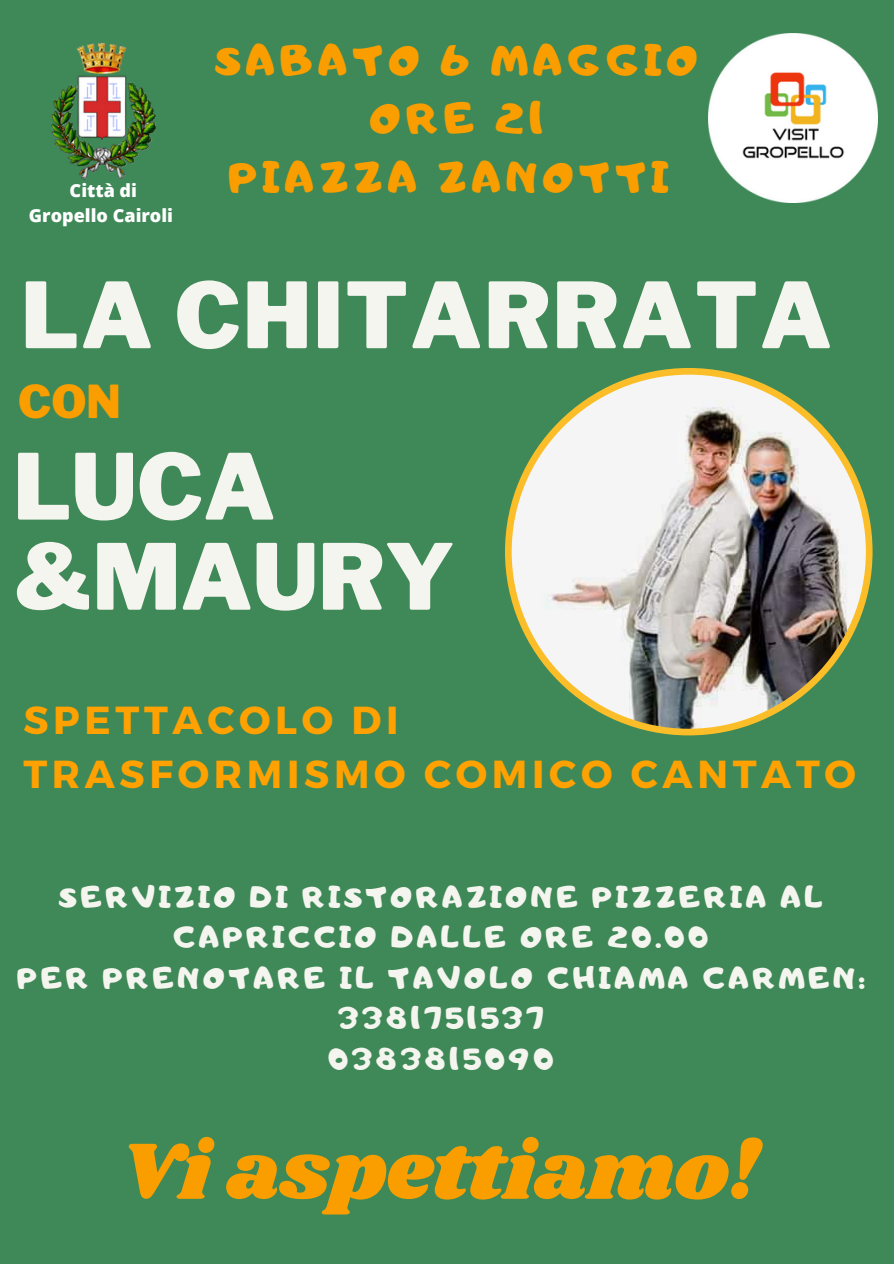
<style>
.page{position:relative;width:894px;height:1264px;background:#fff}
.page>*{position:absolute;margin:0;border:0;box-sizing:border-box;transform-origin:0 0}
.t1{font:900 90.15px "Libre Franklin";letter-spacing:.02em;color:#f5f5ef}
.t2{font:900 90.15px/90.2px "Libre Franklin";color:#f5f5ef}
.t3{font:82.5px "Shrikhand";color:#fa9e00}
.t4{font:900 45px "Libre Franklin";color:#fa9e00}
.t5{font:42px/58.5px "Adigiana Toybox";letter-spacing:.12em;color:#fa9e00;text-align:center}
.t6{font:700 39px/54px "Montserrat";letter-spacing:.12em;color:#ffa100}
.t7{font:29.25px/40.5px "Adigiana Toybox";letter-spacing:.12em;color:#f5f5ef;text-align:center}
.t8{font:800 18px/24.8px "Open Sans";color:#fff;text-align:center}
</style>
<div class="page">
<div style="left:0;top:0;width:893px;height:1263px;background:#3e8957"></div>
<img style="left:505px;top:368px;width:367px;height:367px">
<img style="left:51px;top:43px;width:105px;height:136px">
<img style="left:708px;top:34px;width:169px;height:169px">
<p class="t8" style="left:29px;top:177px;width:146px">Città di<br>Gropello Cairoli</p>
<h3 class="t5" style="left:215px;top:30px;width:484px">SABATO 6 MAGGIO<br>ORE 21<br>PIAZZA ZANOTTI</h3>
<h1 class="t1" style="left:21px;top:261px;width:812px">LA CHITARRATA</h1>
<h3 class="t4" style="left:18px;top:374px;width:104px">CON</h3>
<h1 class="t2" style="left:13px;top:442px;width:442px">LUCA &amp;MAURY</h1>
<h3 class="t6" style="left:23px;top:691px;width:833px">SPETTACOLO DI<br>TRASFORMISMO COMICO CANTATO</h3>
<p class="t7" style="left:18px;top:876px;width:848px">SERVIZIO DI RISTORAZIONE PIZZERIA AL<br>CAPRICCIO DALLE ORE 20.00<br>PER PRENOTARE IL TAVOLO CHIAMA CARMEN:<br>3381751537<br>0383815090</p>
<h2 class="t3" style="left:119px;top:1114px;width:641px">Vi aspettiamo!</h2>
</div>
